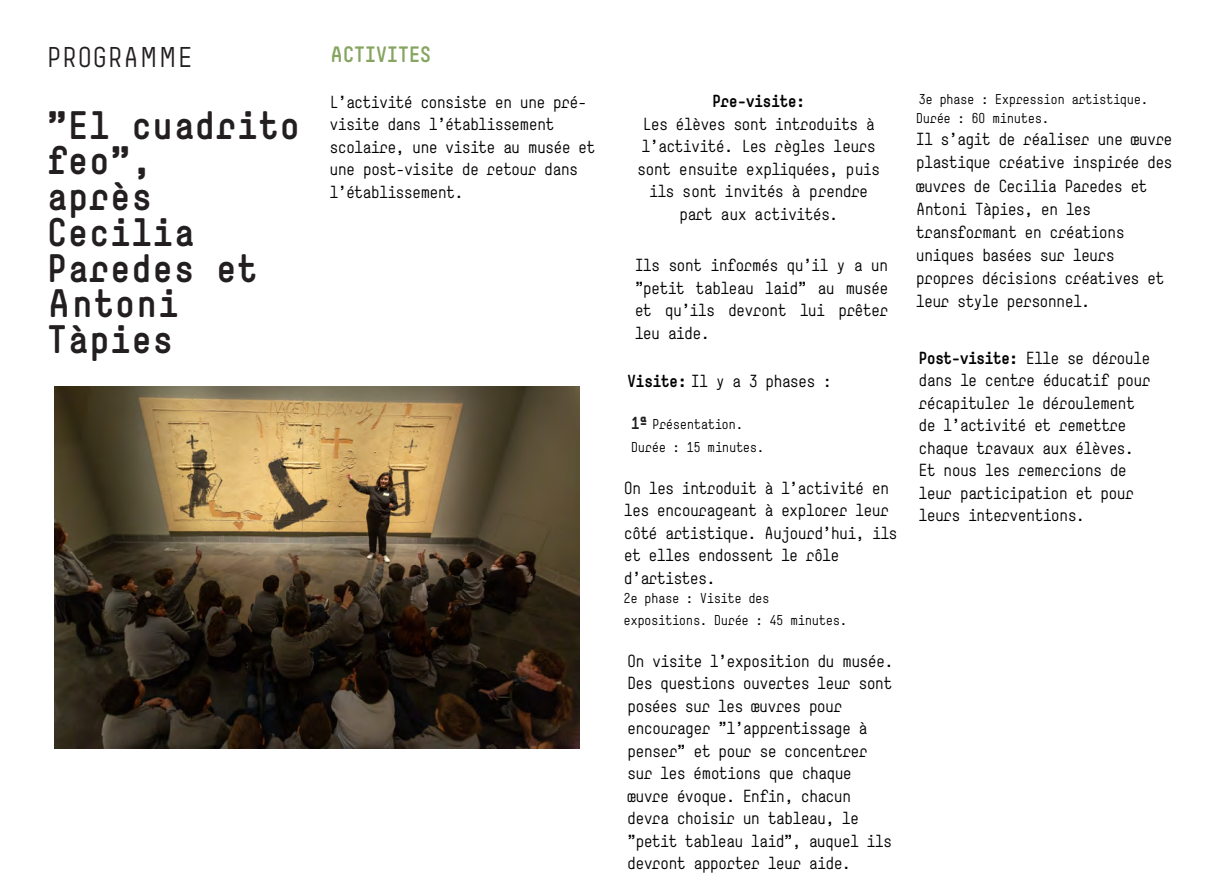
<style>
.page{position:relative;width:1229px;height:893px;background:#fff}
.page>*{position:absolute;margin:0;border:0;box-sizing:border-box;transform-origin:0 0}
.t1{font:700 37.5px/35.7px "Mun";letter-spacing:.015em;color:#231f20}
.t2{font:27px "Mun";letter-spacing:.015em;color:#231f20}
.t3{font:700 21px "Mun";letter-spacing:-.025em;color:#85a560}
.t4{font:16.5px/22.5px "Mun";letter-spacing:-.05em;color:#000}
.t5{font:700 16.5px "Mun";letter-spacing:-.04em;color:#000}
.t6{font:13.5px/22.6px "Mun";letter-spacing:-.035em;color:#000}
.s1{font-weight:700}
.s2{font-weight:700;font-size:16.5px;color:#231f20}
</style>
<div class="page">
<img style="left:54px;top:386px;width:525px;height:363px">
<h2 class="t2" style="left:47px;top:41px;width:147px">PROGRAMME</h2>
<h1 class="t1" style="left:47px;top:106px;width:255px">"El cuadrito feo",<br>après<br>Cecilia<br>Paredes et<br>Antoni<br>Tàpies</h1>
<p class="t3" style="left:330px;top:47px;width:103px">ACTIVITES</p>
<p class="t4" style="left:330px;top:90px;width:268px">L'activité consiste en une pré&shy;visite dans l'établissement scolaire, une visite au musée et une post-visite de retour dans l'établissement.</p>
<p class="t5" style="left:712px;top:95px;width:95px">Pre-visite:</p>
<p class="t4" style="left:637px;top:113px;width:244px;text-align:center">Les élèves sont introduits à l'activité. Les règles leurs sont ensuite expliquées, puis ils sont invités à prendre part aux activités.</p>
<p class="t4" style="left:635px;top:254px;width:255px;text-align:justify">Ils sont informés qu'il y a un "petit tableau laid" au musée et qu'ils devront lui prêter leu aide.</p>
<p class="t4" style="left:627px;top:370px;width:206px"><span class="s1">Visite:</span> Il y a 3 phases :</p>
<p class="t6" style="left:631px;top:413px;width:135px"><span class="s2">1ª</span> Présentation.<br>Durée : 15 minutes.</p>
<p class="t4" style="left:624px;top:476px;width:275px">On les introduit à l'activité en les encourageant à explorer leur côté artistique. Aujourd'hui, ils et elles endossent le rôle d'artistes.</p>
<p class="t6" style="left:623px;top:588px;width:225px;line-height:21.1px">2e phase : Visite des expositions. Durée : 45 minutes.</p>
<p class="t4" style="left:627px;top:650px;width:268px">On visite l'exposition du musée.<br>Des questions ouvertes leur sont posées sur les œuvres pour encourager "l'apprentissage à penser" et pour se concentrer sur les émotions que chaque œuvre évoque. Enfin, chacun devra choisir un tableau, le "petit tableau laid", auquel ils devront apporter leur aide.</p>
<p class="t6" style="left:916px;top:90px;width:234px;line-height:18.9px">3e phase : Expression artistique.<br>Durée : 60 minutes.</p>
<p class="t4" style="left:916px;top:128px;width:258px;line-height:23.1px">Il s'agit de réaliser une œuvre plastique créative inspirée des œuvres de Cecilia Paredes et<br>Antoni Tàpies, en les transformant en créations uniques basées sur leurs propres décisions créatives et leur style personnel.</p>
<p class="t4" style="left:918px;top:347px;width:234px"><span class="s1">Post-visite:</span> Elle se déroule dans le centre éducatif pour récapituler le déroulement de l'activité et remettre chaque travaux aux élèves.<br>Et nous les remercions de leur participation et pour leurs interventions.</p>
</div>
